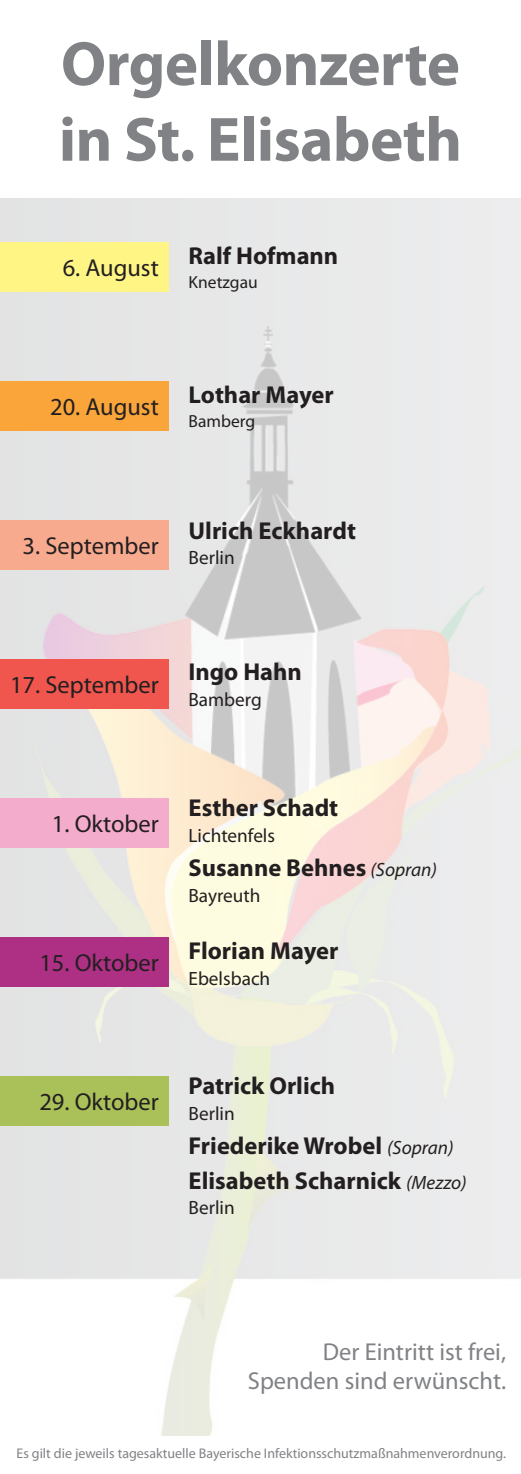
<style>
.page{position:relative;width:521px;height:1474px;background:#fff}
.page>*{position:absolute;margin:0;border:0;box-sizing:border-box;transform-origin:0 0}
.t1{font:700 63px/75.6px "Myriad Pro";letter-spacing:-.01em;color:#808285}
.t2{font:700 24.5px/34.3px "Myriad Pro";color:#231f20}
.t3{font:24.5px "Myriad Pro";color:#231f20}
.t4{font:24.5px/29.4px "Myriad Pro";color:#808285;text-align:right}
.t5{font:19.25px "Myriad Pro";color:#231f20}
.t6{font:17.5px "Myriad Pro";color:#231f20}
.t7{font:14px "Myriad Pro";color:#808285}
.s1{font-weight:400;font-style:italic;font-size:19.25px}
</style>
<div class="page">
<img style="left:0;top:198px;width:521px;height:1238px">
<div style="left:221px;top:1339px;width:300px;height:134px;background:#fff"></div>
<div style="left:0;top:242px;width:169px;height:50px;background:#fef584"></div>
<div style="left:0;top:381px;width:169px;height:50px;background:#f9a53a"></div>
<div style="left:0;top:520px;width:169px;height:49px;background:#f8aa8f"></div>
<div style="left:0;top:659px;width:169px;height:49px;background:#f0564e"></div>
<div style="left:0;top:798px;width:169px;height:49px;background:#f4accd"></div>
<div style="left:0;top:937px;width:169px;height:49px;background:#ad3084"></div>
<div style="left:0;top:1075px;width:169px;height:50px;background:#aac15a"></div>
<h1 class="t1" style="left:59px;top:24px;width:405px">Orgelkonzerte in St. Elisabeth</h1>
<p class="t3" style="left:63px;top:253px;width:98px">6. August</p>
<p class="t2" style="left:189px;top:238px;width:151px">Ralf Hofmann</p>
<p class="t6" style="left:189px;top:271px;width:71px">Knetzgau</p>
<p class="t3" style="left:50px;top:392px;width:110px">20. August</p>
<p class="t2" style="left:189px;top:377px;width:147px">Lothar Mayer</p>
<p class="t6" style="left:189px;top:410px;width:68px">Bamberg</p>
<p class="t3" style="left:23px;top:531px;width:138px">3. September</p>
<p class="t2" style="left:189px;top:512px;width:169px">Ulrich Eckhardt</p>
<p class="t5" style="left:189px;top:546px;width:48px">Berlin</p>
<p class="t3" style="left:10px;top:669px;width:150px">17. September</p>
<p class="t2" style="left:189px;top:654px;width:115px">Ingo Hahn</p>
<p class="t5" style="left:189px;top:687px;width:75px">Bamberg</p>
<p class="t3" style="left:52px;top:808px;width:108px">1. Oktober</p>
<p class="t2" style="left:189px;top:790px;width:151px">Esther Schadt</p>
<p class="t5" style="left:189px;top:823px;width:88px">Lichtenfels</p>
<p class="t2" style="left:189px;top:850px;width:250px">Susanne Behnes <span class="s1">(Sopran)</span></p>
<p class="t5" style="left:188px;top:883px;width:74px">Bayreuth</p>
<p class="t3" style="left:39px;top:947px;width:121px">15. Oktober</p>
<p class="t2" style="left:189px;top:932px;width:151px">Florian Mayer</p>
<p class="t5" style="left:189px;top:966px;width:83px">Ebelsbach</p>
<p class="t3" style="left:39px;top:1086px;width:121px">29. Oktober</p>
<p class="t2" style="left:189px;top:1068px;width:148px">Patrick Orlich</p>
<p class="t5" style="left:189px;top:1101px;width:48px">Berlin</p>
<p class="t2" style="left:189px;top:1128px;width:280px">Friederike Wrobel <span class="s1">(Sopran)<br></span>Elisabeth Scharnick <span class="s1">(Mezzo)</span></p>
<p class="t5" style="left:188px;top:1195px;width:48px">Berlin</p>
<p class="t4" style="left:248px;top:1336px;width:260px">Der Eintritt ist frei,<br>Spenden sind erwünscht.</p>
<p class="t7" style="left:17px;top:1444px;width:491px">Es gilt die jeweils tagesaktuelle Bayerische Infektionsschutzmaßnahmenverordnung.</p>
</div>
